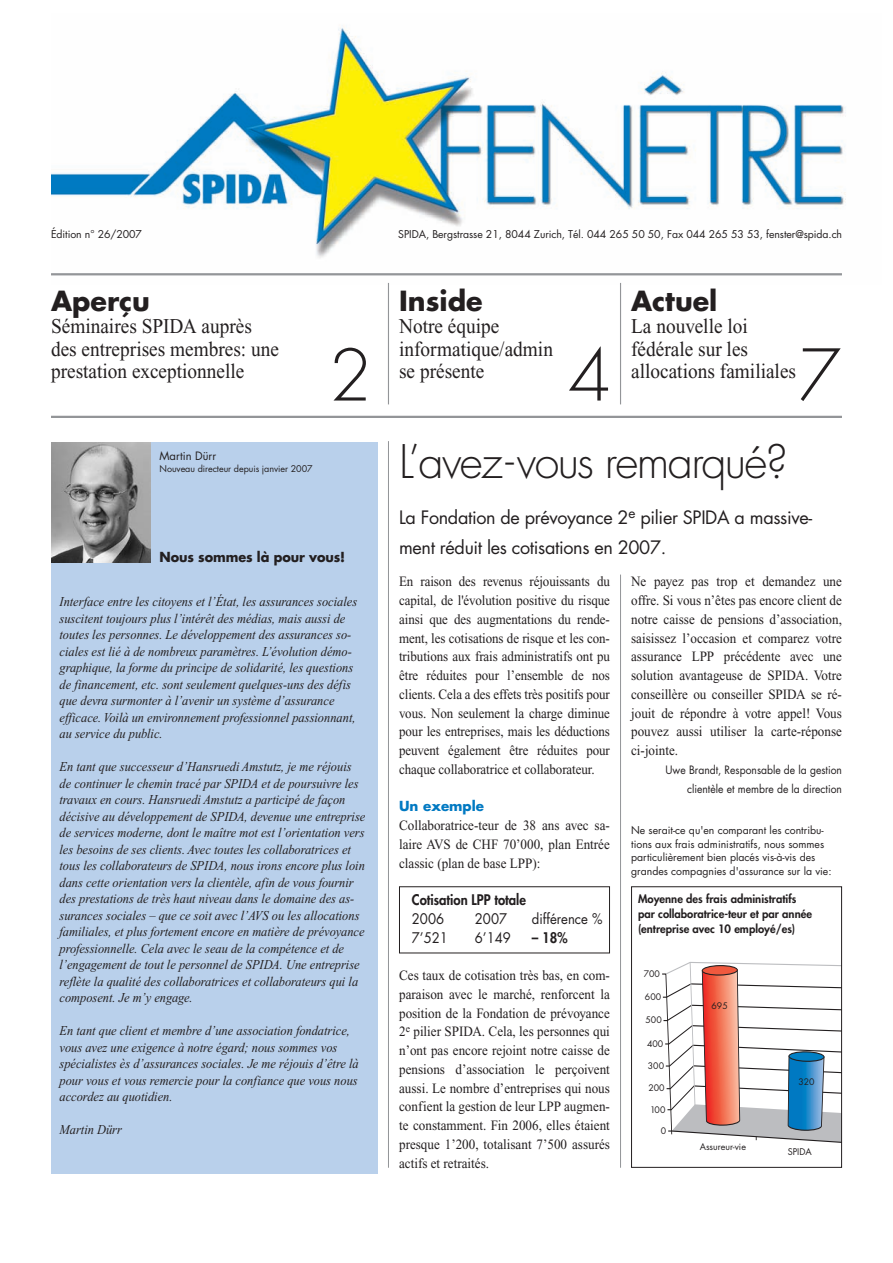
<style>
.page{position:relative;width:893px;height:1263px;background:#fff}
.page>*{position:absolute;margin:0;border:0;box-sizing:border-box;transform-origin:0 0}
.t1{font:300 69.3px "Futura";color:#231f20}
.t2{font:300 45px "Futura";letter-spacing:-.035em;color:#231f20}
.t3{font:700 27px "Futura";color:#231f20}
.t4{font:21px/22.5px "Times New Roman";color:#231f20;scale:.92 1}
.t5{font:18px/30px "Futura";letter-spacing:-.02em;color:#231f20}
.t6{font:14.25px/18.8px "Times New Roman";color:#231f20;text-align:justify;scale:.92 1}
.t7{font:14.25px/18.8px "Times New Roman";color:#231f20;text-align:justify;scale:.91 1}
.t8{font:14.25px "Futura";color:#231f20;scale:.92 1}
.t9{font:800 14.25px "Futura";color:#231f20;scale:.92 1}
.t10{font:italic 13.5px/16.5px "Times New Roman";color:#231f20;scale:.92 1}
.t11{font:700 13.5px "Futura";letter-spacing:-.005em;color:#231f20;scale:.95 1}
.t12{font:700 13.5px "Futura";color:#0079c2}
.t13{font:800 11.25px/15px "Futura";color:#231f20}
.t14{font:11.25px/18.8px "Futura";color:#231f20;text-align:right;scale:.92 1}
.t15{font:11.25px "Futura";color:#231f20}
.t16{font:10.5px/13.5px "Futura";color:#231f20}
.t17{font:9px "Futura";letter-spacing:-.005em;color:#231f20}
.t18{font:8.85px "Futura";color:#231f20}
</style>
<div class="page">
<img style="left:51px;top:26px;width:795px;height:259px">
<div style="left:51px;top:442px;width:327px;height:732px;background:#b9d0eb"></div>
<hr style="left:620px;top:283px;width:1px;height:121px;background:#939598">
<hr style="left:388px;top:283px;width:1px;height:121px;background:#939598">
<hr style="left:51px;top:416px;width:791px;height:2px;background:#939598">
<hr style="left:51px;top:273px;width:791px;height:2px;background:#939598">
<img style="left:51px;top:442px;width:99px;height:121px">
<hr style="left:620px;top:574px;width:1px;height:594px;background:#939598">
<hr style="left:388px;top:441px;width:1px;height:727px;background:#939598">
<svg style="left:662px;top:962px;width:178px;height:181px"></svg>
<div style="left:702px;top:965px;width:35px;height:10px;background:#f0593e;border-radius:50%"></div>
<div style="left:702px;top:965px;width:36px;height:10px;border:1px solid #231f20;border-radius:50%"></div>
<div style="left:631px;top:886px;width:211px;height:282px;border:1px solid #231f20"></div>
<div style="left:399px;top:886px;width:211px;height:67px;border:1px solid #231f20"></div>
<p class="t16" style="left:51px;top:229px;width:93px">Édition n° 26/2007</p>
<p class="t16" style="left:398px;top:229px;width:445px">SPIDA, Bergstrasse 21, 8044 Zurich, Tél. 044 265 50 50, Fax 044 265 53 53, fenster@spida.ch</p>
<h3 class="t3" style="left:51px;top:288px;width:101px">Aperçu</h3>
<h3 class="t4" style="left:51px;top:317px;width:249px">Séminaires SPIDA auprès des entreprises membres: une prestation exceptionnelle</h3>
<p class="t15" style="left:160px;top:451px;width:58px">Martin Dürr</p>
<p class="t17" style="left:160px;top:464px;width:155px">Nouveau directeur depuis janvier 2007</p>
<h1 class="t1" style="left:329px;top:343px;width:44px">2</h1>
<p class="t11" style="left:160px;top:550px;width:197px">Nous sommes là pour vous!</p>
<p class="t10" style="left:60px;top:595px;width:325px">Interface entre les citoyens et l’État, les assurances sociales suscitent toujours plus l’intérêt des médias, mais aussi de toutes les personnes. Le développement des assurances so&shy;ciales est lié à de nombreux paramètres. L’évolution démo&shy;graphique, la forme du principe de solidarité, les questions de financement, etc. sont seulement quelques-uns des défis que devra surmonter à l’avenir un système d’assurance efficace. Voilà un environnement professionnel passionnant, au service du public.</p>
<p class="t10" style="left:60px;top:760px;width:334px">En tant que successeur d’Hansruedi Amstutz, je me réjouis de continuer le chemin tracé par SPIDA et de poursuivre les travaux en cours. Hansruedi Amstutz a participé de façon décisive au développement de SPIDA, devenue une entreprise de services moderne, dont le maître mot est l’orientation vers les besoins de ses clients. Avec toutes les collaboratrices et tous les collaborateurs de SPIDA, nous irons encore plus loin dans cette orientation vers la clientèle, afin de vous fournir des prestations de très haut niveau dans le domaine des as&shy;surances sociales – que ce soit avec l’AVS ou les allocations familiales, et plus fortement encore en matière de prévoyance professionnelle. Cela avec le seau de la compétence et de l’engagement de tout le personnel de SPIDA. Une entreprise reflète la qualité des collaboratrices et collaborateurs qui la composent. Je m’y engage.</p>
<p class="t10" style="left:60px;top:1024px;width:327px">En tant que client et membre d’une association fondatrice, vous avez une exigence à notre égard; nous sommes vos spécialistes ès d’assurances sociales. Je me réjouis d’être là pour vous et vous remercie pour la confiance que vous nous accordez au quotidien.</p>
<p class="t10" style="left:60px;top:1123px;width:69px">Martin Dürr</p>
<h3 class="t3" style="left:399px;top:288px;width:85px">Inside</h3>
<h3 class="t4" style="left:399px;top:317px;width:169px">Notre équipe informatique/admin se présente</h3>
<h1 class="t1" style="left:568px;top:343px;width:44px">4</h1>
<h3 class="t3" style="left:631px;top:288px;width:88px">Actuel</h3>
<h3 class="t4" style="left:631px;top:317px;width:181px">La nouvelle loi fédérale sur les allocations familiales</h3>
<h1 class="t1" style="left:798px;top:343px;width:44px">7</h1>
<h2 class="t2" style="left:399px;top:441px;width:390px">L’avez-vous remarqué?</h2>
<h3 class="t5" style="left:399px;top:504px;width:415px">La Fondation de prévoyance 2<sup>e</sup> pilier SPIDA a massive&shy;ment réduit les cotisations en 2007.</h3>
<p class="t7" style="left:399px;top:573px;width:233px">En raison des revenus réjouissants du capital, de l'évolution positive du risque ainsi que des augmentations du rende&shy;ment, les cotisations de risque et les con&shy;tributions aux frais administratifs ont pu être réduites pour l’ensemble de nos clients. Cela a des effets très positifs pour vous. Non seulement la charge diminue pour les entreprises, mais les déductions peuvent également être réduites pour chaque collaboratrice et collaborateur.</p>
<p class="t12" style="left:399px;top:800px;width:87px">Un exemple</p>
<p class="t6" style="left:399px;top:817px;width:231px">Collaboratrice-teur de 38 ans avec sa&shy;laire AVS de CHF 70’000, plan Entrée classic (plan de base LPP):</p>
<p class="t9" style="left:412px;top:893px;width:126px">Cotisation LPP totale</p>
<p class="t8" style="left:412px;top:912px;width:37px">2006</p>
<p class="t8" style="left:475px;top:912px;width:37px">2007</p>
<p class="t8" style="left:532px;top:912px;width:78px">différence %</p>
<p class="t8" style="left:412px;top:931px;width:41px">7’521</p>
<p class="t8" style="left:475px;top:931px;width:41px">6’149</p>
<p class="t9" style="left:532px;top:930px;width:40px">– 18%</p>
<p class="t6" style="left:399px;top:967px;width:231px">Ces taux de cotisation très bas, en com&shy;paraison avec le marché, renforcent la position de la Fondation de prévoyance 2<sup>e</sup> pilier SPIDA. Cela, les personnes qui n’ont pas encore rejoint notre caisse de pensions d’association le perçoivent aussi. Le nombre d’entreprises qui nous confient la gestion de leur LPP augmen&shy;te constamment. Fin 2006, elles étaient presque 1’200, totalisant 7’500 assurés actifs et retraités.</p>
<p class="t6" style="left:631px;top:573px;width:231px">Ne payez pas trop et demandez une offre. Si vous n’êtes pas encore client de notre caisse de pensions d’association, saisissez l’occasion et comparez votre assurance LPP précédente avec une solution avantageuse de SPIDA. Votre conseillère ou conseiller SPIDA se ré&shy;jouit de répondre à votre appel! Vous pouvez aussi utiliser la carte-réponse ci-jointe.</p>
<p class="t14" style="left:665px;top:761px;width:193px">Uwe Brandt, Responsable de la gestion clientèle et membre de la direction</p>
<p class="t16" style="left:631px;top:825px;width:202px">Ne serait-ce qu'en comparant les contribu&shy;tions aux frais administratifs, nous sommes particulièrement bien placés vis-à-vis des grandes compagnies d'assurance sur la vie:</p>
<p class="t13" style="left:638px;top:892px;width:175px">Moyenne des frais administratifs par collaboratrice-teur et par année (entreprise avec 10 employé/es)</p>
<p class="t18" style="left:644px;top:969px;width:18px">700</p>
<p class="t18" style="left:645px;top:993px;width:18px">600</p>
<p class="t18" style="left:646px;top:1016px;width:18px">500</p>
<p class="t18" style="left:647px;top:1039px;width:18px">400</p>
<p class="t18" style="left:648px;top:1061px;width:18px">300</p>
<p class="t18" style="left:648px;top:1084px;width:18px">200</p>
<p class="t18" style="left:650px;top:1105px;width:17px">100</p>
<p class="t18" style="left:661px;top:1126px;width:7px">0</p>
<p class="t18" style="left:712px;top:1001px;width:18px">695</p>
<p class="t17" style="left:700px;top:1142px;width:48px">Assureur-vie</p>
<p class="t18" style="left:798px;top:1077px;width:18px">320</p>
<p class="t17" style="left:788px;top:1148px;width:26px">SPIDA</p>
</div>
